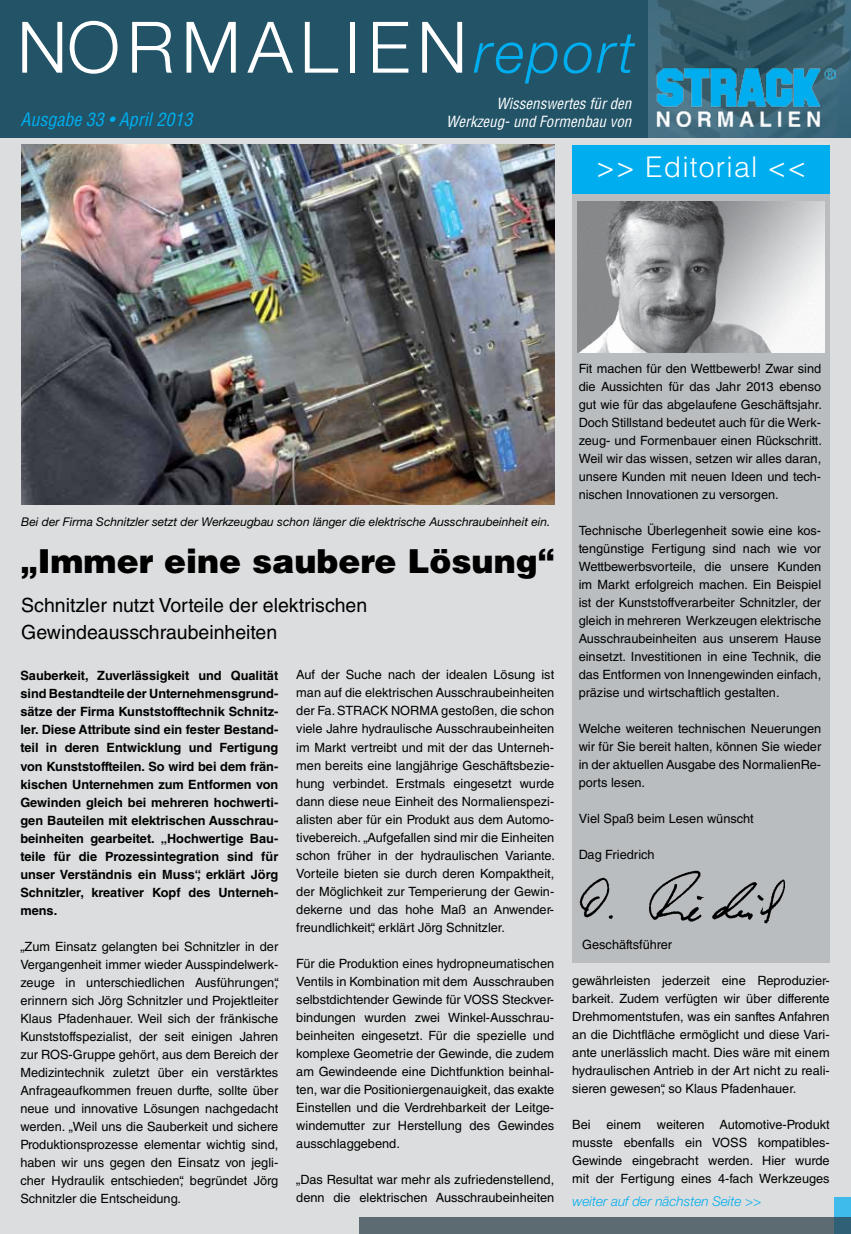
<style>
.page{position:relative;width:851px;height:1234px;background:#fff}
.page>*{position:absolute;margin:0;border:0;box-sizing:border-box;transform-origin:0 0}
.t1{font:300 70.95px "Helvetica Neue LT Std";letter-spacing:.1em;color:#fff}
.t2{font:900 33px "Helvetica LT Std";color:#000}
.t3{font:300 28.5px "Helvetica LT Std";letter-spacing:.04em;color:#fff}
.t4{font:19.5px/27px "Helvetica LT Std";color:#000}
.t5{font:italic condensed 18px "Helvetica LT Std";color:#00aeef}
.t6{font:italic condensed 15px/18px "Helvetica LT Std";color:#fff;text-align:right}
.t7{font:italic 300 13.5px "Helvetica Neue LT Std";color:#00aeef}
.t8{font:12.75px/18px "Helvetica LT Std";color:#000;text-align:justify}
.t9{font:700 12.75px/18px "Helvetica LT Std";color:#000;text-align:justify}
.t10{font:italic 12px "Helvetica Neue LT Std";color:#000}
.s1{font-style:italic;font-size:56.85px;color:#00aeef}
</style>
<div class="page">
<div style="left:0;top:0;width:850px;height:1233px;background:#dcddde"></div>
<div style="left:572px;top:145px;width:257px;height:817px;background:#b9bdc0"></div>
<img style="left:577px;top:201px;width:246px;height:151px">
<div style="left:572px;top:145px;width:257px;height:49px;background:#00aeef"></div>
<img style="left:579px;top:870px;width:206px;height:54px">
<div style="left:0;top:0;width:850px;height:137px;background:#225367"></div>
<img style="left:648px;top:0;width:202px;height:137px">
<img style="left:656px;top:68px;width:179px;height:58px">
<div style="left:833px;top:1196px;width:17px;height:37px;background:#3ebbea"></div>
<div style="left:359px;top:1216px;width:491px;height:17px;background:#5c6a71"></div>
<img style="left:21px;top:145px;width:533px;height:359px">
<h1 class="t1" style="left:17px;top:4px;width:619px">NORMALIEN<span class="s1">report</span></h1>
<h3 class="t5" style="left:20px;top:109px;width:173px">Ausgabe 33 • April 2013</h3>
<p class="t6" style="left:446px;top:94px;width:187px">Wissenswertes für den<br>Werkzeug- und Formenbau von</p>
<h3 class="t3" style="left:596px;top:149px;width:211px">&gt;&gt; Editorial &lt;&lt;</h3>
<p class="t10" style="left:21px;top:514px;width:531px">Bei der Firma Schnitzler setzt der Werkzeugbau schon länger die elektrische Ausschraubeinheit ein.</p>
<h2 class="t2" style="left:21px;top:539px;width:534px">„Immer eine saubere Lösung“</h2>
<h3 class="t4" style="left:21px;top:591px;width:347px">Schnitzler nutzt Vorteile der elektrischen<br>Gewindeausschraubeinheiten</h3>
<p class="t9" style="left:20px;top:666px;width:259px">Sauberkeit, Zuverlässigkeit und Qualität sind Bestandteile der Unternehmensgrund&shy;sätze der Firma Kunststofftechnik Schnitz&shy;ler. Diese Attribute sind ein fester Bestand&shy;teil in deren Entwicklung und Fertigung von Kunststoffteilen. So wird bei dem frän&shy;kischen Unternehmen zum Entformen von Gewinden gleich bei mehreren hochwerti&shy;gen Bauteilen mit elektrischen Ausschrau&shy;beinheiten gearbeitet. „Hochwertige Bau&shy;teile für die Prozessintegration sind für unser Verständnis ein Muss“, erklärt Jörg Schnitzler, kreativer Kopf des Unterneh&shy;mens.</p>
<p class="t8" style="left:20px;top:936px;width:260px">„Zum Einsatz gelangten bei Schnitzler in der Vergangenheit immer wieder Ausspindelwerk&shy;zeuge in unterschiedlichen Ausführungen“, erinnern sich Jörg Schnitzler und Projektleiter Klaus Pfadenhauer. Weil sich der fränkische Kunststoffspezialist, der seit einigen Jahren zur ROS-Gruppe gehört, aus dem Bereich der Medizintechnik zuletzt über ein verstärktes Anfrageaufkommen freuen durfte, sollte über neue und innovative Lösungen nachgedacht werden. „Weil uns die Sauberkeit und sichere Produktionsprozesse elementar wichtig sind, haben wir uns gegen den Einsatz von jegli&shy;cher Hydraulik entschieden“, begründet Jörg Schnitzler die Entscheidung.</p>
<p class="t8" style="left:296px;top:665px;width:260px">Auf der Suche nach der idealen Lösung ist man auf die elektrischen Ausschraubeinheiten der Fa. STRACK NORMA gestoßen, die schon viele Jahre hydraulische Ausschraubeinheiten im Markt vertreibt und mit der das Unterneh&shy;men bereits eine langjährige Geschäftsbezie&shy;hung verbindet. Erstmals eingesetzt wurde dann diese neue Einheit des Normalienspezi&shy;alisten aber für ein Produkt aus dem Automo&shy;tivebereich. „Aufgefallen sind mir die Einheiten schon früher in der hydraulischen Variante.<br>Vorteile bieten sie durch deren Kompaktheit, der Möglichkeit zur Temperierung der Gewin&shy;dekerne und das hohe Maß an Anwender&shy;freundlichkeit“, erklärt Jörg Schnitzler.</p>
<p class="t8" style="left:296px;top:953px;width:259px">Für die Produktion eines hydropneumatischen Ventils in Kombination mit dem Ausschrauben selbstdichtender Gewinde für VOSS Steckver&shy;bindungen wurden zwei Winkel-Ausschrau&shy;beinheiten eingesetzt. Für die spezielle und komplexe Geometrie der Gewinde, die zudem am Gewindeende eine Dichtfunktion beinhal&shy;ten, war die Positioniergenauigkeit, das exakte Einstellen und die Verdrehbarkeit der Leitge&shy;windemutter zur Herstellung des Gewindes ausschlaggebend.</p>
<p class="t8" style="left:296px;top:1170px;width:259px">„Das Resultat war mehr als zufriedenstellend, denn die elektrischen Ausschraubeinheiten</p>
<p class="t8" style="left:578px;top:359px;width:245px">Fit machen für den Wettbewerb! Zwar sind die Aussichten für das Jahr 2013 ebenso gut wie für das abgelaufene Geschäftsjahr.<br>Doch Stillstand bedeutet auch für die Werk&shy;zeug- und Formenbauer einen Rückschritt.<br>Weil wir das wissen, setzen wir alles daran, unsere Kunden mit neuen Ideen und tech&shy;nischen Innovationen zu versorgen.</p>
<p class="t8" style="left:578px;top:521px;width:244px">Technische Überlegenheit sowie eine kos&shy;tengünstige Fertigung sind nach wie vor Wettbewerbsvorteile, die unsere Kunden im Markt erfolgreich machen. Ein Beispiel ist der Kunststoffverarbeiter Schnitzler, der gleich in mehreren Werkzeugen elektrische Ausschraubeinheiten aus unserem Hause einsetzt. Investitionen in eine Technik, die das Entformen von Innengewinden einfach, präzise und wirtschaftlich gestalten.</p>
<p class="t8" style="left:578px;top:719px;width:244px">Welche weiteren technischen Neuerungen wir für Sie bereit halten, können Sie wieder in der aktuellen Ausgabe des NormalienRe&shy;ports lesen.</p>
<p class="t8" style="left:578px;top:809px;width:177px">Viel Spaß beim Lesen wünscht</p>
<p class="t8" style="left:578px;top:845px;width:78px">Dag Friedrich</p>
<p class="t8" style="left:582px;top:935px;width:91px">Geschäftsführer</p>
<p class="t8" style="left:572px;top:970px;width:259px">gewährleisten jederzeit eine Reproduzier&shy;barkeit. Zudem verfügten wir über differente Drehmomentstufen, was ein sanftes Anfahren an die Dichtfläche ermöglicht und diese Vari&shy;ante unerlässlich macht. Dies wäre mit einem hydraulischen Antrieb in der Art nicht zu reali&shy;sieren gewesen“, so Klaus Pfadenhauer.</p>
<p class="t8" style="left:572px;top:1114px;width:259px">Bei einem weiteren Automotive-Produkt musste ebenfalls ein VOSS kompatibles-Gewinde eingebracht werden. Hier wurde mit der Fertigung eines 4-fach Werkzeuges</p>
<p class="t7" style="left:572px;top:1193px;width:190px">weiter auf der nächsten Seite &gt;&gt;</p>
</div>
